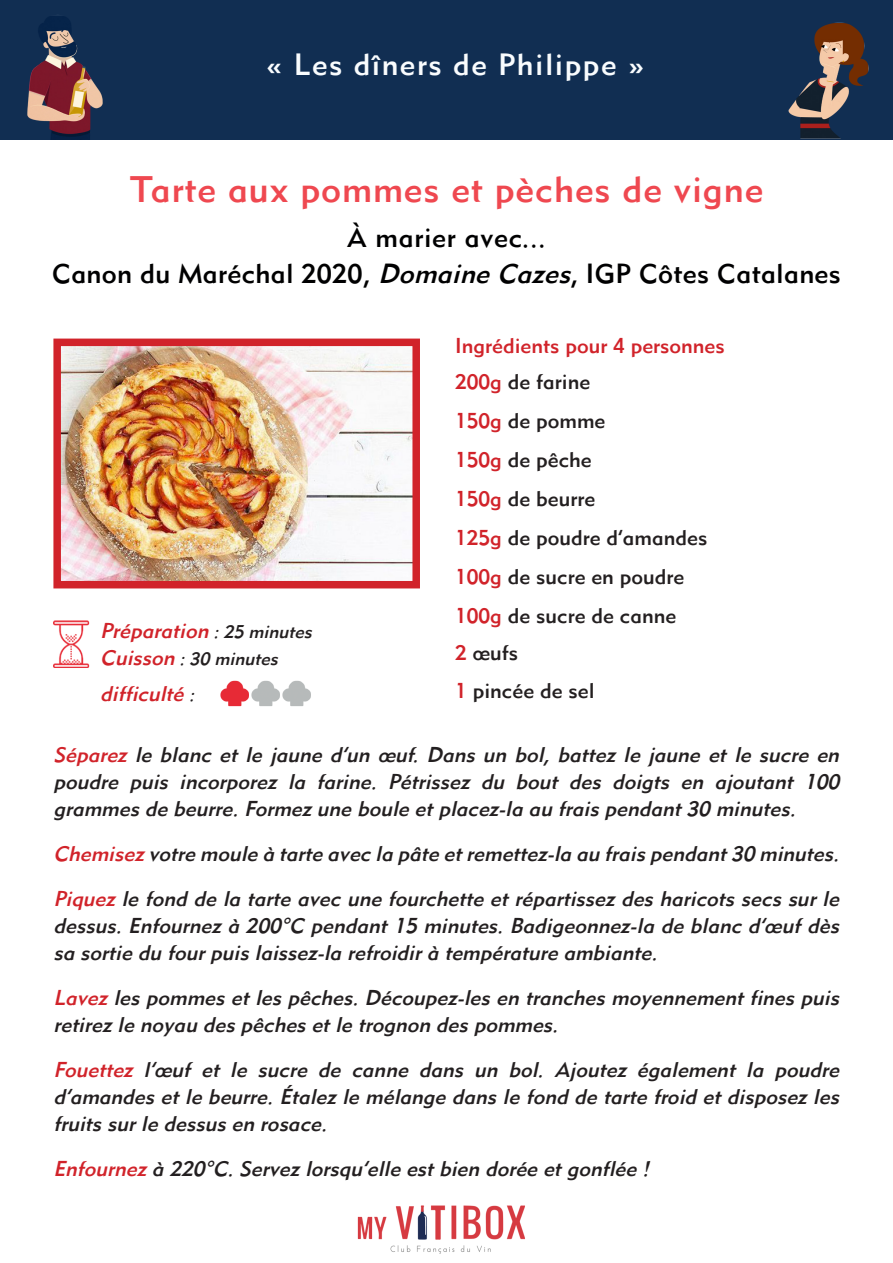
<style>
.page{position:relative;width:893px;height:1263px;background:#fff}
.page>*{position:absolute;margin:0;border:0;box-sizing:border-box;transform-origin:0 0}
.t1{font:36px "Metro Medium LT Two";letter-spacing:.025em;color:#ef4850}
.t2{font:30px "Metro Medium LT Two";letter-spacing:.05em;color:#f9fcfe}
.t3{font:27px "Metro Medium LT Two";letter-spacing:.01em;color:#000001}
.t4{font:italic 21px/27px "Metro Medium LT Two";color:#231f20}
.t5{font:21px "Metro Medium LT Two";color:#231f20}
.t6{font:italic 21px "Metro Medium LT Two";color:#d1232a}
.t7{font:21px "Metro Medium LT Two";color:#d1232a}
.t8{font:italic 18px "Metro Medium LT Two";color:#231f20}
.s1{font-style:italic}
.s2{font-size:18px;color:#231f20}
.s3{font-size:21px;color:#d1232a}
.s4{color:#d1232a}
</style>
<div class="page">
<div style="left:0;top:0;width:893px;height:139px;background:#112e52"></div>
<img style="left:27px;top:16px;width:76px;height:123px">
<img style="left:62px;top:348px;width:349px;height:231px">
<div style="left:53px;top:339px;width:367px;height:249px;border:8px solid #d1232a"></div>
<img style="left:788px;top:22px;width:81px;height:117px">
<img style="left:357px;top:1205px;width:168px;height:49px">
<img style="left:53px;top:620px;width:37px;height:48px">
<img style="left:220px;top:680px;width:91px;height:27px">
<p class="t2" style="left:266px;top:46px;width:380px">« Les dîners de Philippe »</p>
<p class="t1" style="left:129px;top:168px;width:635px">Tarte aux pommes et pèches de vigne</p>
<p class="t3" style="left:347px;top:222px;width:200px">À marier avec...</p>
<p class="t3" style="left:52px;top:258px;width:790px">Canon du Maréchal 2020, <span class="s1">DomaineCazes</span>, IGP Côtes Catalanes</p>
<p class="t6" style="left:100px;top:617px;width:218px">Préparation <span class="s2">:25 minutes</span></p>
<p class="t8" style="left:100px;top:647px;width:184px"><span class="s3">Cuisson</span> :30 minutes</p>
<p class="t6" style="left:100px;top:680px;width:100px">difficulté <span class="s2">:</span></p>
<p class="t7" style="left:455px;top:333px;width:271px">Ingrédients pour 4 personnes</p>
<p class="t5" style="left:455px;top:369px;width:137px"><span class="s4">200g</span> de farine</p>
<p class="t5" style="left:455px;top:408px;width:152px"><span class="s4">150g</span> de pomme</p>
<p class="t5" style="left:455px;top:447px;width:138px"><span class="s4">150g</span> de pêche</p>
<p class="t5" style="left:455px;top:486px;width:142px"><span class="s4">150g</span> de beurre</p>
<p class="t5" style="left:455px;top:525px;width:254px"><span class="s4">125g</span> de poudre d’amandes</p>
<p class="t5" style="left:455px;top:564px;width:231px"><span class="s4">100g</span> de sucre en poudre</p>
<p class="t5" style="left:455px;top:603px;width:223px"><span class="s4">100g</span> de sucre de canne</p>
<p class="t5" style="left:455px;top:640px;width:64px"><span class="s4">2</span> œufs</p>
<p class="t5" style="left:455px;top:678px;width:141px"><span class="s4">1</span> pincée de sel</p>
<p class="t4" style="left:53px;top:741px;width:792px"><span class="s4">Séparez</span> le blanc et le jaune d’un œuf. Dans un bol, battez le jaune et le sucre en</p>
<p class="t4" style="left:53px;top:768px;width:792px">poudre puis incorporez la farine. Pétrissez du bout des doigts en ajoutant 100</p>
<p class="t4" style="left:53px;top:795px;width:749px">grammesde beurre.Formezune boule etplacez-la au fraispendant30 minutes.</p>
<p class="t4" style="left:53px;top:831px;width:792px;line-height:45px"><span class="s4">Chemisez</span>votre moule à tarte avec la pâte etremettez-la au fraispendant30 minutes.<br><span class="s4">Piquez</span>le fond de la tarte avec une fourchette et répartissez des haricots secs sur le</p>
<p class="t4" style="left:53px;top:912px;width:792px">dessus.Enfournezà 200°C pendant15 minutes.Badigeonnez-la de blanc d’œufdès sa sortie du fourpuislaissez-la refroidirà température ambiante.</p>
<p class="t4" style="left:53px;top:984px;width:792px"><span class="s4">Lavez</span>lespommesetlespêches.Découpez-lesen tranchesmoyennementfinespuis retirezle noyau despêchesetle trognon despommes.</p>
<p class="t4" style="left:53px;top:1056px;width:792px;text-align:justify"><span class="s4">Fouettez</span> l’œuf et le sucre de canne dans un bol. Ajoutez également la poudre d’amandesetle beurre.Étalezle mélange dansle fond de tarte froid etdisposezles fruitssurle dessusen rosace.</p>
<p class="t4" style="left:53px;top:1155px;width:603px"><span class="s4">Enfournez</span>à 220°C.Servezlorsqu’elle estbien dorée etgonflée !</p>
</div>
